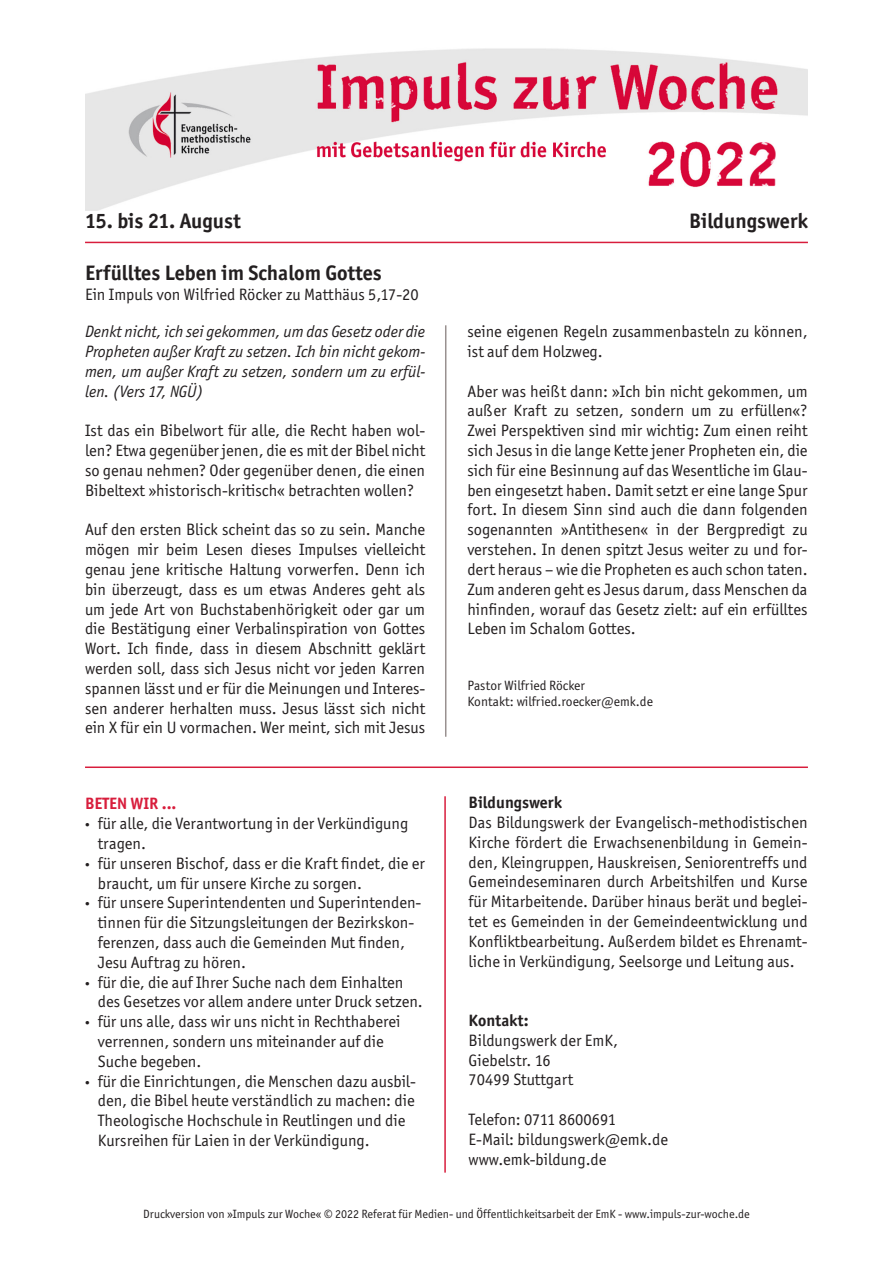
<style>
.page{position:relative;width:893px;height:1263px;background:#fff}
.page>*{position:absolute;margin:0;border:0;box-sizing:border-box;transform-origin:0 0}
.t1{font:700 21px "Officina Sans ITC Std";color:#231f20}
.t2{font:16.5px/19.8px "Officina Sans ITC Std";color:#231f20}
.t3{font:italic 16.5px/19.8px "Officina Sans ITC Std";color:#231f20;text-align:justify}
.t4{font:700 16.5px "Officina Sans ITC Std";color:#231f20}
.t5{font:700 16.5px "Officina Sans ITC Std";color:#d81d3c}
.t6{font:13.5px/16.2px "Officina Sans ITC Std";color:#231f20}
.t7{font:12px "Officina Sans ITC Std";color:#231f20}
.s1{font-family:"Myriad Pro"}
</style>
<div class="page">
<img style="left:85px;top:48px;width:723px;height:163px">
<hr style="left:85px;top:766px;width:723px;height:2px;background:#d81d3c">
<hr style="left:444px;top:796px;width:2px;height:376px;background:#d81d3c">
<hr style="left:85px;top:242px;width:723px;height:1px;background:#d81d3c">
<hr style="left:445px;top:325px;width:1px;height:412px;background:#999190">
<p class="t1" style="left:85px;top:208px;width:157px">15. bis 21. August</p>
<p class="t1" style="left:689px;top:208px;width:120px">Bildungswerk</p>
<p class="t1" style="left:85px;top:260px;width:298px">Erfülltes Leben im Schalom Gottes</p>
<p class="t2" style="left:85px;top:284px;width:335px">Ein Impuls von Wilfried Röcker zu Matthäus 5,17-20</p>
<p class="t3" style="left:85px;top:322px;width:342px">Denkt nicht, ich sei gekommen, um das Gesetz oder die Propheten außer Kraft zu setzen. Ich bin nicht gekom&shy;men, um außer Kraft zu setzen, sondern um zu erfül&shy;len. (Vers 17, NGÜ)</p>
<p class="t2" style="left:85px;top:421px;width:342px;text-align:justify">Ist das ein Bibelwort für alle, die Recht haben wol&shy;len? Etwa gegenüber jenen, die es mit der Bibel nicht so genau nehmen? Oder gegenüber denen, die einen Bibeltext »historisch-kritisch« betrachten wollen?</p>
<p class="t2" style="left:85px;top:520px;width:342px;text-align:justify">Auf den ersten Blick scheint das so zu sein. Manche mögen mir beim Lesen dieses Impulses vielleicht genau jene kritische Haltung vorwerfen. Denn ich bin überzeugt, dass es um etwas Anderes geht als um jede Art von Buchstabenhörigkeit oder gar um die Bestätigung einer Verbalinspiration von Gottes Wort. Ich finde, dass in diesem Abschnitt geklärt werden soll, dass sich Jesus nicht vor jeden Karren spannen lässt und er für die Meinungen und Interes&shy;sen anderer herhalten muss. Jesus lässt sich nicht ein X für ein U vormachen. Wer meint, sich mit Jesus</p>
<p class="t2" style="left:467px;top:322px;width:342px">seine eigenen Regeln zusammenbasteln zu können, ist auf dem Holzweg.</p>
<p class="t2" style="left:467px;top:381px;width:342px;text-align:justify">Aber was heißt dann: »Ich bin nicht gekommen, um außer Kraft zu setzen, sondern um zu erfüllen«?<br>Zwei Perspektiven sind mir wichtig: Zum einen reiht sich Jesus in die lange Kette jener Propheten ein, die sich für eine Besinnung auf das Wesentliche im Glau&shy;ben eingesetzt haben. Damit setzt er eine lange Spur fort. In diesem Sinn sind auch die dann folgenden sogenannten »Antithesen« in der Bergpredigt zu verstehen. In denen spitzt Jesus weiter zu und for&shy;dert heraus – wie die Propheten es auch schon taten.<br>Zum anderen geht es Jesus darum, dass Menschen da hinfinden, worauf das Gesetz zielt: auf ein erfülltes Leben im Schalom Gottes.</p>
<p class="t6" style="left:467px;top:677px;width:187px">Pastor Wilfried Röcker<br>Kontakt: wilfried.roecker@emk.de</p>
<p class="t4" style="left:469px;top:792px;width:95px">Bildungswerk</p>
<p class="t2" style="left:469px;top:812px;width:340px;text-align:justify">Das Bildungswerk der Evangelisch-methodistischen Kirche fördert die Erwachsenenbildung in Gemein&shy;den, Kleingruppen, Hauskreisen, Seniorentreffs und Gemeindeseminaren durch Arbeitshilfen und Kurse für Mitarbeitende. Darüber hinaus berät und beglei&shy;tet es Gemeinden in der Gemeindeentwicklung und Konfliktbearbeitung. Außerdem bildet es Ehrenamt&shy;liche in Verkündigung, Seelsorge und Leitung aus.</p>
<p class="t5" style="left:85px;top:793px;width:93px">BETEN WIR ...</p>
<p class="t2" style="left:98px;top:813px;width:312px;text-indent:-13px"><span class="s1">•</span> für alle, die Verantwortung in der Verkündigung tragen.</p>
<p class="t2" style="left:98px;top:853px;width:329px;text-indent:-13px"><span class="s1">•</span> für unseren Bischof, dass er die Kraft findet, die er braucht, um für unsere Kirche zu sorgen.</p>
<p class="t2" style="left:98px;top:893px;width:325px;text-indent:-13px"><span class="s1">•</span> für unsere Superintendenten und Superintenden&shy;tinnen für die Sitzungsleitungen der Bezirkskon&shy;ferenzen, dass auch die Gemeinden Mut finden, Jesu Auftrag zu hören.</p>
<p class="t2" style="left:98px;top:972px;width:326px;text-indent:-13px"><span class="s1">•</span> für die, die auf Ihrer Suche nach dem Einhalten des Gesetzes vor allem andere unter Druck setzen.</p>
<p class="t2" style="left:98px;top:1011px;width:304px;text-indent:-13px"><span class="s1">•</span> für uns alle, dass wir uns nicht in Rechthaberei verrennen, sondern uns miteinander auf die<br>Suche begeben.</p>
<p class="t2" style="left:98px;top:1071px;width:320px;text-indent:-13px"><span class="s1">•</span> für die Einrichtungen, die Menschen dazu ausbil&shy;den, die Bibel heute verständlich zu machen: die Theologische Hochschule in Reutlingen und die Kursreihen für Laien in der Verkündigung.</p>
<p class="t4" style="left:469px;top:1010px;width:61px">Kontakt:</p>
<p class="t2" style="left:469px;top:1030px;width:151px">Bildungswerk der EmK,<br>Giebelstr. 16<br>70499 Stuttgart</p>
<p class="t2" style="left:469px;top:1109px;width:201px">Telefon: 0711 8600691<br>E-Mail: bildungswerk@emk.de www.emk-bildung.de</p>
<p class="t7" style="left:143px;top:1207px;width:608px">Druckversion von »Impuls zur Woche« © 2022 Referat für Medien- und Öffentlichkeitsarbeit der EmK - www.impuls-zur-woche.de</p>
</div>
